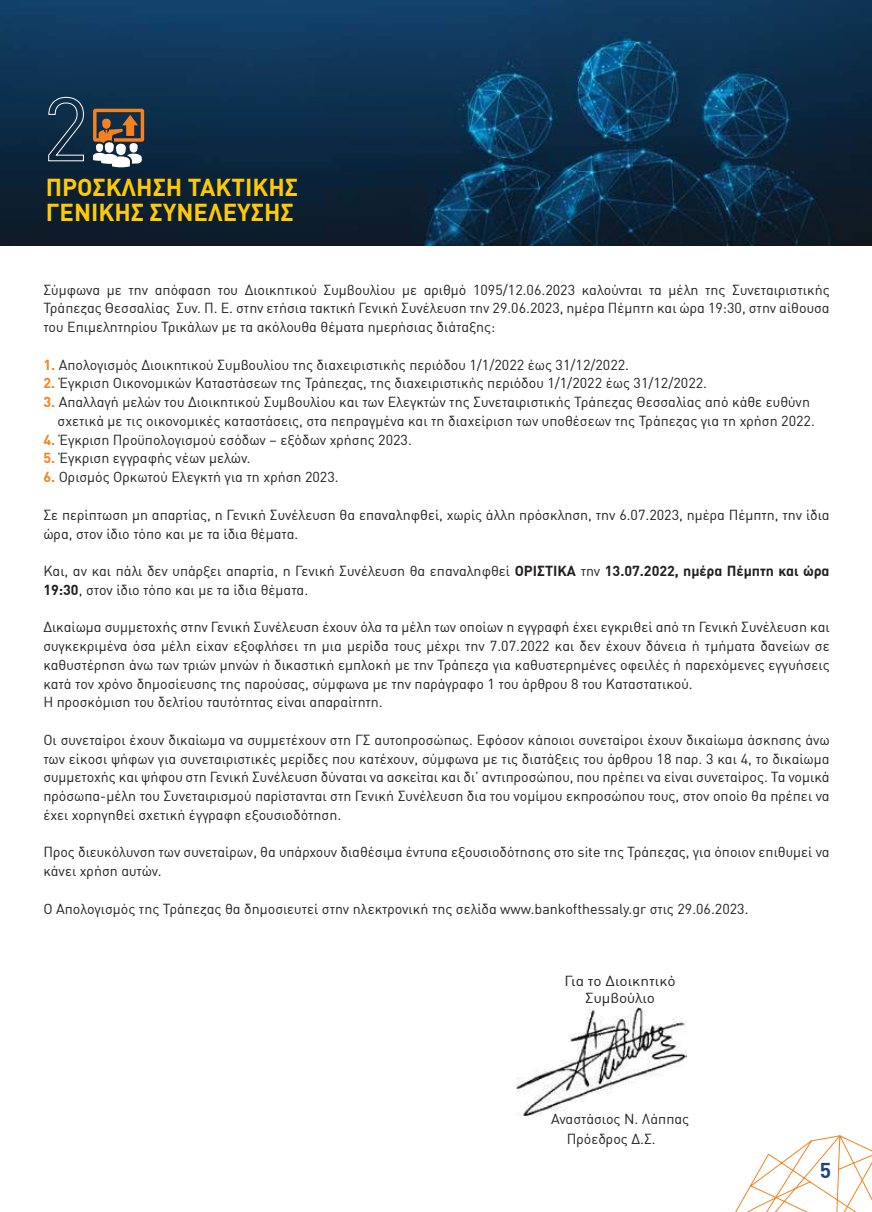
<style>
.page{position:relative;width:872px;height:1212px;background:#fff}
.page>*{position:absolute;margin:0;border:0;box-sizing:border-box;transform-origin:0 0}
.t1{font:700 24px/25.5px "DIN Greek";color:#ffca04}
.t2{font:700 21px "DIN Greek";color:#1a4480}
.t3{font:14.25px/18.8px "DIN Greek";color:#221f20}
.t4{font:14.25px/16.5px "DIN Greek";color:#221f20;text-align:center;scale:1.08 1}
.s1{font-weight:700;color:#f5821f}
.s2{font-weight:700}
</style>
<div class="page">
<img style="left:517px;top:1007px;width:169px;height:108px">
<svg style="left:735px;top:1135px;width:137px;height:77px"></svg>
<img style="left:0;top:0;width:872px;height:245px">
<svg style="left:48px;top:97px;width:36px;height:65px;background:#27435a"></svg>
<svg style="left:93px;top:109px;width:51px;height:59px"></svg>
<h1 class="t1" style="left:46px;top:174px;width:254px">ΠΡΟΣΚΛΗΣΗ ΤΑΚΤΙΚΗΣ<br>ΓΕΝΙΚΗΣ ΣΥΝΕΛΕΥΣΗΣ</h1>
<p class="t3" style="left:43px;top:280px;width:788px;text-align:justify">Σύµφωνα µε την απόφαση του Διοικητικού Συµβουλίου µε αριθµό 1095/12.06.2023 καλούνται τα µέλη της Συνεταιριστικής Τράπεζας Θεσσαλίας Συν. Π. Ε. στην ετήσια τακτική Γενική Συνέλευση την 29.06.2023, ηµέρα Πέµπτη και ώρα 19:30, στην αίθουσα του Επιµελητηρίου Τρικάλων µε τα ακόλουθα θέµατα ηµερήσιας διάταξης:</p>
<p class="t3" style="left:43px;top:355px;width:587px"><span class="s1">1.</span> Απολογισµός Διοικητικού Συµβουλίου της διαχειριστικής περιόδου 1/1/2022 έως 31/12/2022.</p>
<p class="t3" style="left:43px;top:374px;width:665px"><span class="s1">2.</span> Έγκριση Οικονοµικών Καταστάσεων της Τράπεζας, της διαχειριστικής περιόδου 1/1/2022 έως 31/12/2022.</p>
<p class="t3" style="left:58px;top:393px;width:759px;text-indent:-14px"><span class="s1">3.</span> Απαλλαγή µελών του Διοικητικού Συµβουλίου και των Ελεγκτών της Συνεταιριστικής Τράπεζας Θεσσαλίας από κάθε ευθύνη σχετικά µε τις οικονοµικές καταστάσεις, στα πεπραγµένα και τη διαχείριση των υποθέσεων της Τράπεζας για τη χρήση 2022.</p>
<p class="t3" style="left:43px;top:430px;width:370px"><span class="s1">4.</span> Έγκριση Προϋπολογισµού εσόδων – εξόδων χρήσης 2023.</p>
<p class="t3" style="left:43px;top:449px;width:209px"><span class="s1">5.</span> Έγκριση εγγραφής νέων µελών.</p>
<p class="t3" style="left:43px;top:468px;width:297px"><span class="s1">6.</span> Ορισµός Ορκωτού Ελεγκτή για τη χρήση 2023.</p>
<p class="t3" style="left:43px;top:505px;width:788px">Σε περίπτωση µη απαρτίας, η Γενική Συνέλευση θα επαναληφθεί, χωρίς άλλη πρόσκληση, την 6.07.2023, ηµέρα Πέµπτη, την ίδια ώρα, στον ίδιο τόπο και µε τα ίδια θέµατα.</p>
<p class="t3" style="left:43px;top:562px;width:787px">Και, αν και πάλι δεν υπάρξει απαρτία, η Γενική Συνέλευση θα επαναληφθεί <span class="s2">ΟΡΙΣΤΙΚΑ</span> την <span class="s2">13.07.2022, ηµέρα Πέµπτη και ώρα<br>19:30</span>, στον ίδιο τόπο και µε τα ίδια θέµατα.</p>
<p class="t3" style="left:43px;top:618px;width:788px">Δικαίωµα συµµετοχής στην Γενική Συνέλευση έχουν όλα τα µέλη των οποίων η εγγραφή έχει εγκριθεί από τη Γενική Συνέλευση και συγκεκριµένα όσα µέλη είχαν εξοφλήσει τη µια µερίδα τους µέχρι την 7.07.2022 και δεν έχουν δάνεια ή τµήµατα δανείων σε καθυστέρηση άνω των τριών µηνών ή δικαστική εµπλοκή µε την Τράπεζα για καθυστερηµένες οφειλές ή παρεχόµενες εγγυήσεις κατά τον χρόνο δηµοσίευσης της παρούσας, σύµφωνα µε την παράγραφο 1 του άρθρου 8 του Καταστατικού.<br>Η προσκόµιση του δελτίου ταυτότητας είναι απαραίτητη.</p>
<p class="t3" style="left:43px;top:730px;width:788px;text-align:justify">Οι συνεταίροι έχουν δικαίωµα να συµµετέχουν στη ΓΣ αυτοπροσώπως. Εφόσον κάποιοι συνεταίροι έχουν δικαίωµα άσκησης άνω των είκοσι ψήφων για συνεταιριστικές µερίδες που κατέχουν, σύµφωνα µε τις διατάξεις του άρθρου 18 παρ. 3 και 4, το δικαίωµα συµµετοχής και ψήφου στη Γενική Συνέλευση δύναται να ασκείται και δι’ αντιπροσώπου, που πρέπει να είναι συνεταίρος. Τα νοµικά πρόσωπα-µέλη του Συνεταιρισµού παρίστανται στη Γενική Συνέλευση δια του νοµίµου εκπροσώπου τους, στον οποίο θα πρέπει να έχει χορηγηθεί σχετική έγγραφη εξουσιοδότηση.</p>
<p class="t3" style="left:43px;top:843px;width:788px">Προς διευκόλυνση των συνεταίρων, θα υπάρχουν διαθέσιµα έντυπα εξουσιοδότησης στο site της Τράπεζας, για όποιον επιθυµεί να κάνει χρήση αυτών.</p>
<p class="t3" style="left:43px;top:899px;width:706px">Ο Απολογισµός της Τράπεζας θα δηµοσιευτεί στην ηλεκτρονική της σελίδα www.bankofthessaly.gr στις 29.06.2023.</p>
<p class="t4" style="left:564px;top:973px;width:104px">Για το Διοικητικό<br>Συµβούλιο</p>
<p class="t3" style="left:567px;top:1109px;width:124px;line-height:19.5px;text-indent:-16px">Αναστάσιος Ν. Λάππας<br>Πρόεδρος Δ.Σ.</p>
<h2 class="t2" style="left:819px;top:1158px;width:13px">5</h2>
</div>
